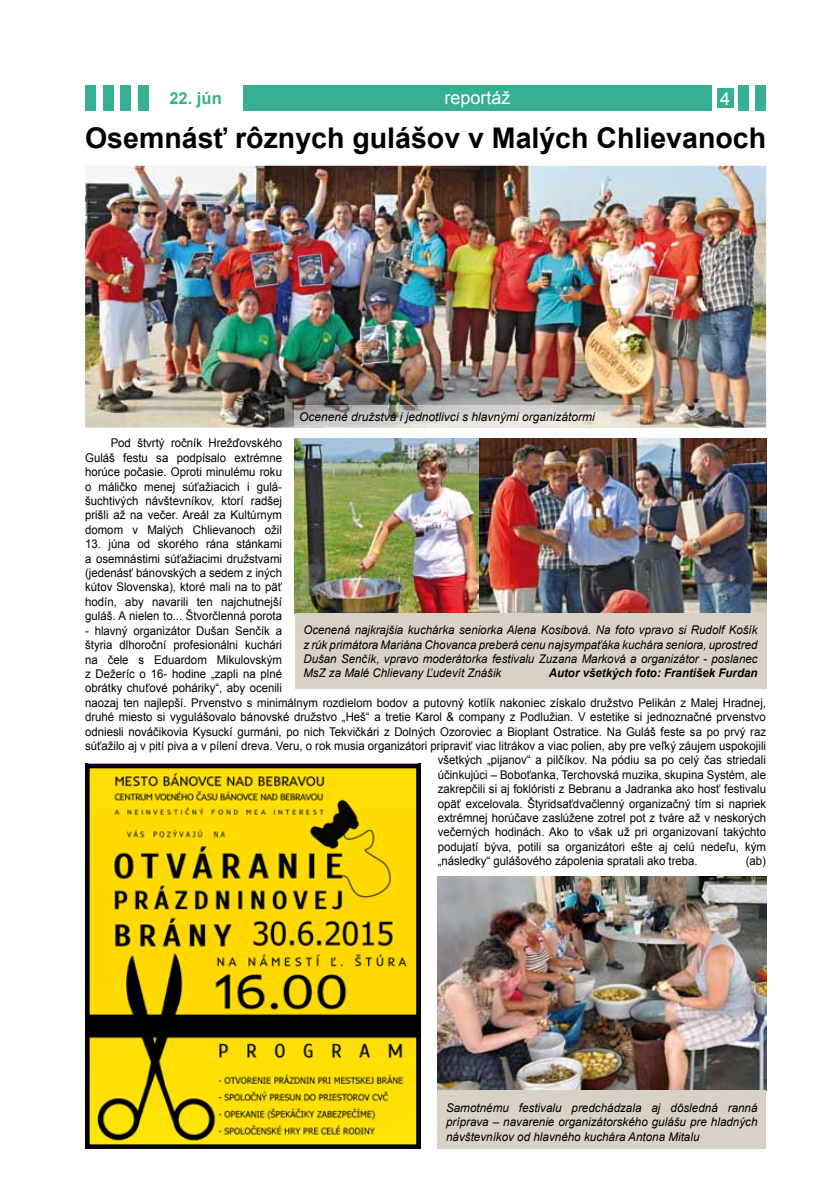
<style>
.page{position:relative;width:830px;height:1200px;background:#fff}
.page>*{position:absolute;margin:0;border:0;box-sizing:border-box;transform-origin:0 0}
.t1{font:700 28.5px "Arial";color:#000}
.t2{font:18px "Arial";color:#fff}
.t3{font:700 16.5px "Arial";color:#36af93}
.t4{font:12px/14.4px "Arial";color:#000;text-align:justify;scale:.95 1}
.t5{font:italic 12px/14.4px "Arial";color:#000;text-align:justify;scale:.96 1}
.t6{font:italic 12px/14.4px "Arial";color:#000;text-align:justify}
.t7{font:italic 700 12px "Arial";color:#000;scale:.96 1}
</style>
<div class="page">
<div style="left:242px;top:85px;width:470px;height:26px;background:#36af93"></div>
<div style="left:120px;top:85px;width:11px;height:26px;background:#36af93"></div>
<div style="left:103px;top:85px;width:10px;height:26px;background:#36af93"></div>
<div style="left:85px;top:85px;width:11px;height:26px;background:#36af93"></div>
<div style="left:138px;top:85px;width:10px;height:26px;background:#36af93"></div>
<div style="left:755px;top:85px;width:10px;height:26px;background:#36af93"></div>
<div style="left:737px;top:85px;width:11px;height:26px;background:#36af93"></div>
<div style="left:716px;top:88px;width:17px;height:20px;background:#36af93"></div>
<svg style="left:85px;top:763px;width:335px;height:385px;background:#c4aa04"></svg>
<img style="left:85px;top:166px;width:680px;height:261px">
<img style="left:295px;top:438px;width:470px;height:174px">
<img style="left:437px;top:876px;width:328px;height:213px">
<img style="left:295px;top:405px;width:344px;height:22px">
<div style="left:295px;top:612px;width:470px;height:76px;background:#dad1c6"></div>
<div style="left:437px;top:1089px;width:328px;height:59px;background:#dad1c6"></div>
<h3 class="t3" style="left:169px;top:87px;width:54px">22. jún</h3>
<h2 class="t2" style="left:444px;top:86px;width:68px">reportáž</h2>
<h2 class="t2" style="left:719px;top:87px;width:12px">4</h2>
<h1 class="t1" style="left:85px;top:119px;width:682px">Osemnásť rôznych gulášov v Malých Chlievanoch</h1>
<p class="t6" style="left:299px;top:409px;width:297px">Ocenené družstvá i jednotlivci s hlavnými organizátormi</p>
<p class="t4" style="left:85px;top:436px;width:209px;text-indent:26px">Pod štvrtý ročník Hrežďovského Guláš festu sa podpísalo extrémne horúce počasie. Oproti minulému roku o máličko menej súťažiacich i gulá&shy;šuchtivých návštevníkov, ktorí radšej prišli až na večer. Areál za Kultúrnym domom v Malých Chlievanoch ožil</p>
<p class="t4" style="left:85px;top:537px;width:209px">13. júna od skorého rána stánkami a osemnástimi súťažiacimi družstvami (jedenásť bánovských a sedem z iných kútov Slovenska), ktoré mali na to päť hodín, aby navarili ten najchutnejší guláš. A nielen to... Štvorčlenná porota</p>
<p class="t4" style="left:85px;top:623px;width:209px">- hlavný organizátor Dušan Senčík a</p>
<p class="t4" style="left:85px;top:637px;width:209px">štyria dlhoroční profesionálni kuchári</p>
<p class="t4" style="left:85px;top:652px;width:209px">na čele s Eduardom Mikulovským</p>
<p class="t4" style="left:85px;top:666px;width:209px">z Dežeríc o 16- hodine „zapli na plné</p>
<p class="t4" style="left:85px;top:681px;width:209px">obrátky chuťové poháriky“, aby ocenili</p>
<p class="t4" style="left:85px;top:695px;width:718px">naozaj ten najlepší. Prvenstvo s minimálnym rozdielom bodov a putovný kotlík nakoniec získalo družstvo Pelikán z Malej Hradnej,</p>
<p class="t4" style="left:85px;top:709px;width:717px">druhé miesto si vygulášovalo bánovské družstvo „Heš“ a tretie Karol &amp; company z Podlužian. V estetike si jednoznačné prvenstvo</p>
<p class="t4" style="left:85px;top:724px;width:718px">odniesli nováčikovia Kysuckí gurmáni, po nich Tekvičkári z Dolných Ozoroviec a Bioplant Ostratice. Na Guláš feste sa po prvý raz</p>
<p class="t4" style="left:85px;top:738px;width:718px">súťažilo aj v pití piva a v pílení dreva. Veru, o rok musia organizátori pripraviť viac litrákov a viac polien, aby pre veľký záujem uspokojili</p>
<p class="t4" style="left:437px;top:753px;width:347px">všetkých „pijanov“ a pilčíkov. Na pódiu sa po celý čas striedali</p>
<p class="t4" style="left:437px;top:767px;width:347px">účinkujúci – Boboťanka, Terchovská muzika, skupina Systém, ale</p>
<p class="t4" style="left:437px;top:781px;width:347px">zakrepčili si aj foklóristi z Bebranu a Jadranka ako hosť festivalu</p>
<p class="t4" style="left:437px;top:796px;width:347px">opäť excelovala. Štyridsaťdvačlenný organizačný tím si napriek</p>
<p class="t4" style="left:437px;top:810px;width:347px">extrémnej horúčave zaslúžene zotrel pot z tváre až v neskorých</p>
<p class="t4" style="left:437px;top:825px;width:347px">večerných hodinách. Ako to však už pri organizovaní takýchto</p>
<p class="t4" style="left:437px;top:839px;width:347px">podujatí býva, potili sa organizátori ešte aj celú nedeľu, kým</p>
<p class="t4" style="left:437px;top:853px;width:275px">„následky“ gulášového zápolenia spratali ako treba.</p>
<p class="t4" style="left:745px;top:853px;width:23px">(ab)</p>
<p class="t5" style="left:303px;top:622px;width:474px">Ocenená najkrajšia kuchárka seniorka Alena Kosibová. Na foto vpravo si Rudolf Košík z rúk primátora Mariána Chovanca preberá cenu najsympaťáka kuchára seniora, uprostred Dušan Senčík, vpravo moderátorka festivalu Zuzana Marková a organizátor - poslanec MsZ za Malé Chlievany Ľudevít Znášik</p>
<p class="t7" style="left:548px;top:665px;width:219px">Autor všetkých foto: František Furdan</p>
<p class="t6" style="left:446px;top:1100px;width:313px">Samotnému festivalu predchádzala aj dôsledná ranná príprava – navarenie organizátorského gulášu pre hladných návštevníkov od hlavného kuchára Antona Mitalu</p>
</div>
